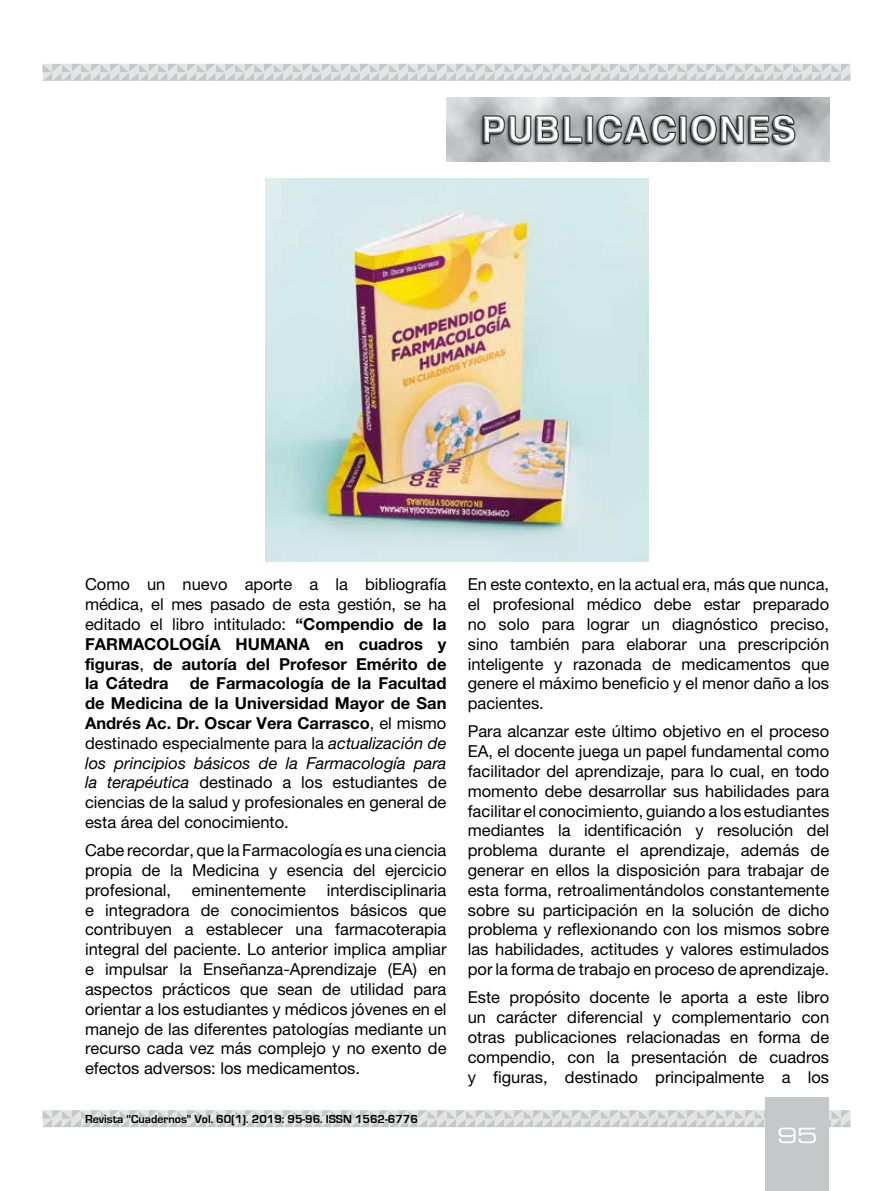
<style>
.page{position:relative;width:893px;height:1191px;background:#fff}
.page>*{position:absolute;margin:0;border:0;box-sizing:border-box;transform-origin:0 0}
.t1{font:21px "Eurostile LT Std Ex 2";color:#fff}
.t2{font:16.5px/19.8px "Helvetica Neue LT Std";color:#000;text-align:justify}
.t3{font:700 12px "Eurostile";color:#000}
.s1{font-weight:700}
.s2{font-style:italic}
</style>
<div class="page">
<svg style="left:43px;top:64px;width:807px;height:17px;background:#d6d7d8"></svg>
<svg style="left:43px;top:1110px;width:807px;height:17px;background:#d7d7d8"></svg>
<div style="left:765px;top:1097px;width:64px;height:94px;background:#c6c7c8"></div>
<img style="left:446px;top:98px;width:383px;height:64px">
<img style="left:266px;top:179px;width:382px;height:382px">
<p class="t2" style="left:85px;top:574px;width:363px">Como un nuevo aporte a la bibliografía médica, el mes pasado de esta gestión, se ha editado el libro intitulado: <span class="s1">“Compendio de la FARMACOLOGÍA HUMANA en cuadros y figuras</span>, <span class="s1">de autoría del Profesor Emérito de la Cátedra</span></p>
<p class="t2" style="left:85px;top:673px;width:363px;text-indent:105px"><span class="s1">de Farmacología de la Facultad de Medicina de la Universidad Mayor de San Andrés Ac. Dr. Oscar Vera Carrasco</span>, el mismo destinado especialmente para la <span class="s2">actualización de los principios básicos de la Farmacología para la terapéutica</span> destinado a los estudiantes de ciencias de la salud y profesionales en general de esta área del conocimiento.</p>
<p class="t2" style="left:85px;top:840px;width:363px">Cabe recordar, que la Farmacología es una ciencia propia de la Medicina y esencia del ejercicio profesional,</p>
<p class="t2" style="left:85px;top:880px;width:363px;text-indent:242px">interdisciplinaria e integradora de conocimientos básicos que contribuyen a establecer una farmacoterapia integral del paciente. Lo anterior implica ampliar e impulsar la Enseñanza-Aprendizaje (EA) en aspectos prácticos que sean de utilidad para orientar a los estudiantes y médicos jóvenes en el manejo de las diferentes patologías mediante un recurso cada vez más complejo y no exento de efectos adversos: los medicamentos.</p>
<p class="t2" style="left:192px;top:880px;width:116px">eminentemente</p>
<p class="t3" style="left:85px;top:1112px;width:334px">Revista "Cuadernos" Vol. 60(1). 2019: 95-96. ISSN 1562-6776</p>
<p class="t2" style="left:468px;top:574px;width:363px">En este contexto, en la actual era, más que nunca, el profesional médico debe estar preparado no solo para lograr un diagnóstico preciso, sino también para elaborar una prescripción inteligente y razonada de medicamentos que genere el máximo beneficio y el menor daño a los pacientes.</p>
<p class="t2" style="left:468px;top:721px;width:363px">Para alcanzar este último objetivo en el proceso EA, el docente juega un papel fundamental como facilitador del aprendizaje, para lo cual, en todo momento debe desarrollar sus habilidades para facilitar el conocimiento, guiando a los estudiantes mediantes la identificación y resolución del problema durante el aprendizaje, además de generar en ellos la disposición para trabajar de esta forma, retroalimentándolos constantemente sobre su participación en la solución de dicho problema y reflexionando con los mismos sobre las habilidades, actitudes y valores estimulados por la forma de trabajo en proceso de aprendizaje.</p>
<p class="t2" style="left:468px;top:987px;width:363px">Este propósito docente le aporta a este libro un carácter diferencial y complementario con otras publicaciones relacionadas en forma de compendio, con la presentación de cuadros y figuras, destinado principalmente a los</p>
<p class="t1" style="left:777px;top:1121px;width:42px">95</p>
</div>
